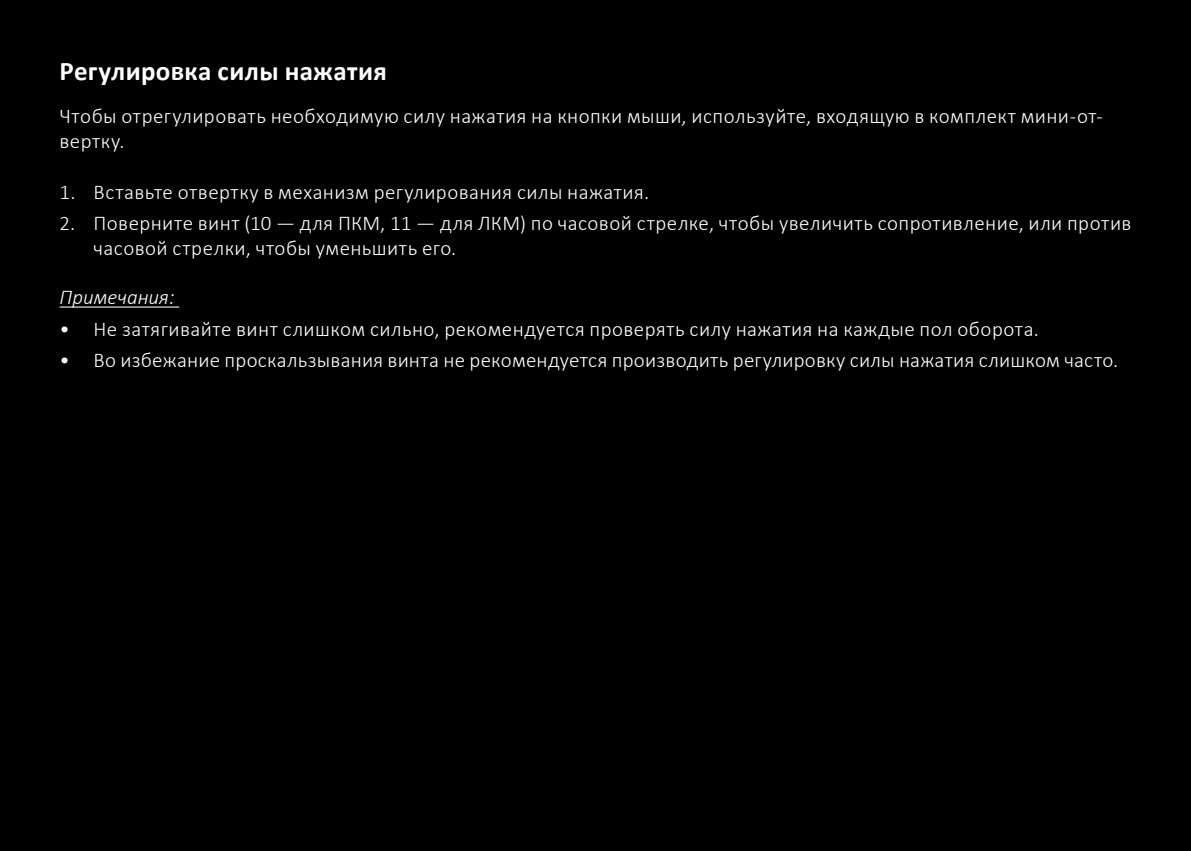
<style>
.page{position:relative;width:1191px;height:851px;background:#fff}
.page>*{position:absolute;margin:0;border:0;box-sizing:border-box;transform-origin:0 0}
.Заголовок_H2{font:700 27px "Calibri";letter-spacing:.01em;color:#fff}
.t1{font:300 21px/25.2px "Calibri";letter-spacing:.02em;color:#fff}
.Примечание{font:italic 300 21px "Calibri";color:#fff}
</style>
<div class="page">
<div style="left:0;top:0;width:1191px;height:850px;background:#000"></div>
<hr style="left:60px;top:306px;width:119px;height:1px;background:#fff">
<p class="Заголовок_H2" style="left:60px;top:52px;width:329px">Регулировка силы нажатия</p>
<p class="t1" style="left:60px;top:103px;width:1044px">Чтобы отрегулировать необходимую силу нажатия на кнопки мыши, используйте, входящую в комплект мини-от&shy;вертку.</p>
<p class="t1" style="left:60px;top:179px;width:591px">1. Вставьте отвертку в механизм регулирования силы нажатия.</p>
<p class="t1" style="left:94px;top:210px;width:1039px;text-indent:-34px">2. Поверните винт (10 — для ПКМ, 11 — для ЛКМ) по часовой стрелке, чтобы увеличить сопротивление, или против часовой стрелки, чтобы уменьшить его.</p>
<p class="Примечание" style="left:60px;top:284px;width:116px">Примечания:</p>
<p class="t1" style="left:60px;top:316px;width:981px">• Не затягивайте винт слишком сильно, рекомендуется проверять силу нажатия на каждые пол оборота.</p>
<p class="t1" style="left:60px;top:347px;width:1060px">• Во избежание проскальзывания винта не рекомендуется производить регулировку силы нажатия слишком часто.</p>
</div>
